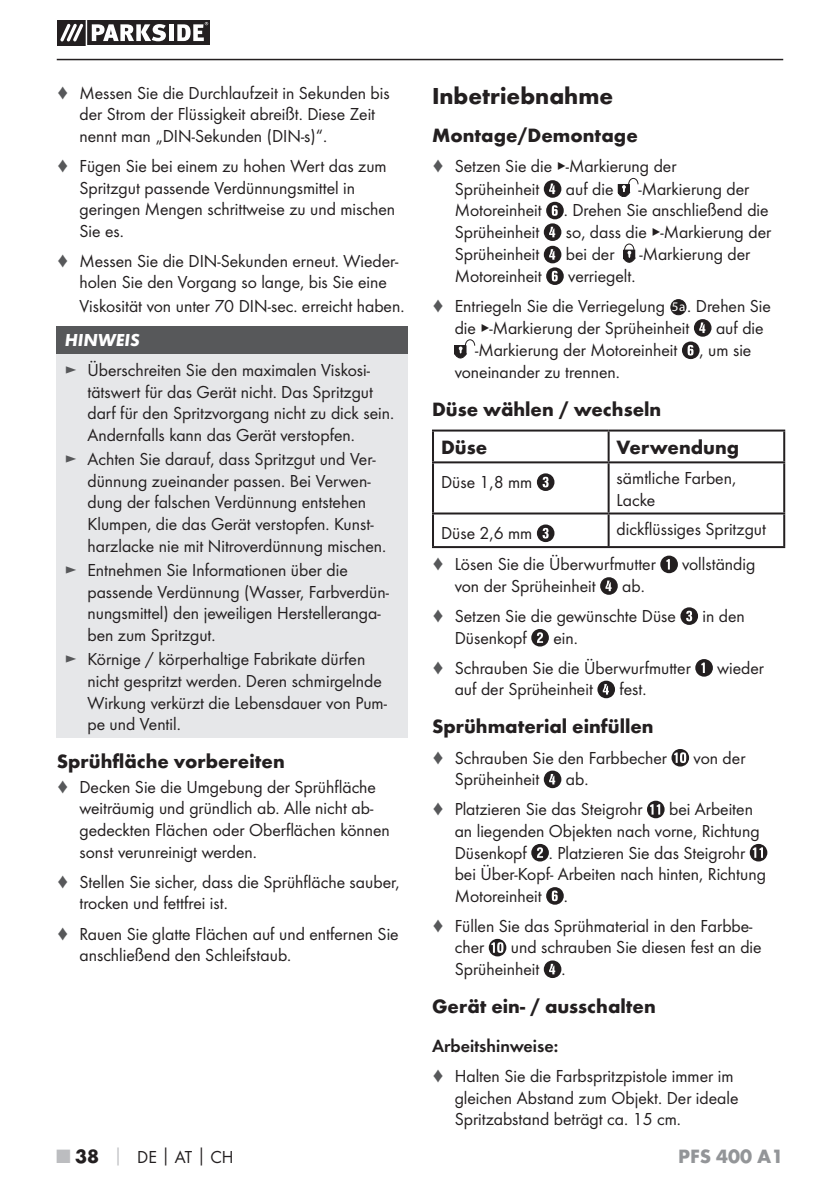
<style>
.page{position:relative;width:840px;height:1191px;background:#fff}
.page>*{position:absolute;margin:0;border:0;box-sizing:border-box;transform-origin:0 0}
.t1{font:700 24px "Futura";color:#231f20}
.t2{font:700 20px/38.4px "Futura";color:#231f20}
.t3{font:700 20px "Futura";color:#939598}
.t4{font:18px/21.6px "Futura Boo";color:#231f20}
.t5{font:18px "Futura Dem";color:#231f20}
.t6{font:italic 700 18px "Futura";color:#fff}
.s1{color:#57585a}
.s2{font-family:"Myriad";font-size:13.2px;color:#fff}
.s3{font-family:"Futura";font-weight:700;font-size:20px;color:#bcbdc0}
.s4{font-family:"Futura";font-weight:700;font-size:20px}
.s5{font-family:"Futura";font-weight:700;color:#bcbdc0}
.s6{font-family:"Futura";font-weight:700}
</style>
<div class="page">
<hr style="left:57px;top:59px;width:725px;height:1px;background:#231f20">
<svg style="left:57px;top:21px;width:152px;height:24px"></svg>
<div style="left:57px;top:326px;width:351px;height:28px;background:#57585a"></div>
<div style="left:57px;top:354px;width:351px;height:384px;background:#e6e7e9"></div>
<svg style="left:617px;top:177px;width:21px;height:20px"></svg>
<svg style="left:623px;top:243px;width:11px;height:19px"></svg>
<svg style="left:543px;top:180px;width:20px;height:105px"></svg>
<div style="left:670px;top:300px;width:15px;height:15px;background:#231f20;border-radius:50%"></div>
<div style="left:670px;top:299px;width:16px;height:16px;border:1px solid #231f20;border-radius:50%"></div>
<svg style="left:454px;top:339px;width:21px;height:20px"></svg>
<svg style="left:682px;top:319px;width:29px;height:40px"></svg>
<hr style="left:432px;top:429px;width:176px;height:2px;background:#231f20">
<hr style="left:432px;top:431px;width:2px;height:30px;background:#231f20">
<hr style="left:608px;top:429px;width:176px;height:2px;background:#231f20">
<hr style="left:607px;top:431px;width:2px;height:30px;background:#231f20">
<hr style="left:782px;top:431px;width:2px;height:30px;background:#231f20">
<hr style="left:432px;top:461px;width:176px;height:2px;background:#231f20">
<hr style="left:432px;top:463px;width:2px;height:49px;background:#231f20">
<hr style="left:608px;top:461px;width:176px;height:2px;background:#231f20">
<hr style="left:607px;top:463px;width:2px;height:49px;background:#231f20">
<hr style="left:782px;top:463px;width:2px;height:49px;background:#231f20">
<hr style="left:432px;top:512px;width:176px;height:2px;background:#231f20">
<hr style="left:432px;top:514px;width:2px;height:32px;background:#231f20">
<hr style="left:608px;top:512px;width:176px;height:2px;background:#231f20">
<hr style="left:607px;top:514px;width:2px;height:32px;background:#231f20">
<hr style="left:782px;top:514px;width:2px;height:32px;background:#231f20">
<hr style="left:432px;top:546px;width:352px;height:2px;background:#231f20">
<svg style="left:536px;top:473px;width:18px;height:18px"></svg>
<svg style="left:536px;top:524px;width:18px;height:18px"></svg>
<svg style="left:660px;top:555px;width:17px;height:18px"></svg>
<svg style="left:600px;top:577px;width:17px;height:18px"></svg>
<svg style="left:680px;top:607px;width:17px;height:18px"></svg>
<svg style="left:531px;top:629px;width:17px;height:17px"></svg>
<svg style="left:695px;top:659px;width:17px;height:17px"></svg>
<svg style="left:597px;top:680px;width:17px;height:18px"></svg>
<svg style="left:671px;top:749px;width:17px;height:17px"></svg>
<svg style="left:543px;top:770px;width:18px;height:18px"></svg>
<svg style="left:647px;top:800px;width:17px;height:18px"></svg>
<svg style="left:531px;top:844px;width:17px;height:17px"></svg>
<svg style="left:749px;top:844px;width:18px;height:17px"></svg>
<svg style="left:546px;top:887px;width:17px;height:17px"></svg>
<svg style="left:488px;top:939px;width:18px;height:17px"></svg>
<svg style="left:543px;top:960px;width:18px;height:18px"></svg>
<p class="t4" style="left:79px;top:83px;width:311px;text-indent:-23px"><span class="s1">♦</span> Messen Sie die Durchlaufzeit in Sekunden bis der Strom der Flüssigkeit abreißt. Diese Zeit nennt man „DIN-Sekunden (DIN-s)“.</p>
<p class="t4" style="left:79px;top:156px;width:317px;text-indent:-23px"><span class="s1">♦</span> Fügen Sie bei einem zu hohen Wert das zum Spritzgut passende Verdünnungsmittel in geringen Mengen schrittweise zu und mischen Sie es.</p>
<p class="t4" style="left:79px;top:251px;width:320px;text-indent:-23px"><span class="s1">♦</span> Messen Sie die DIN-Sekunden erneut. Wieder&shy;holen Sie den Vorgang so lange, bis Sie eine</p>
<p class="t4" style="left:79px;top:297px;width:326px">Viskosität von unter 70 DIN-sec. erreicht haben.</p>
<p class="t6" style="left:65px;top:334px;width:76px">HINWEIS</p>
<p class="t4" style="left:87px;top:360px;width:308px;text-indent:-23px"><span class="s1">►</span> Überschreiten Sie den maximalen Viskosi&shy;tätswert für das Gerät nicht. Das Spritzgut darf für den Spritzvorgang nicht zu dick sein.<br>Andernfalls kann das Gerät verstopfen.</p>
<p class="t4" style="left:87px;top:449px;width:300px;text-indent:-23px"><span class="s1">►</span> Achten Sie darauf, dass Spritzgut und Ver&shy;dünnung zueinander passen. Bei Verwen&shy;dung der falschen Verdünnung entstehen Klumpen, die das Gerät verstopfen. Kunst&shy;harzlacke nie mit Nitroverdünnung mischen.</p>
<p class="t4" style="left:87px;top:560px;width:303px;text-indent:-23px"><span class="s1">►</span> Entnehmen Sie Informationen über die passende Verdünnung (Wasser, Farbverdün&shy;nungsmittel) den jeweiligen Herstelleranga&shy;ben zum Spritzgut.</p>
<p class="t4" style="left:87px;top:649px;width:301px;text-indent:-23px"><span class="s1">►</span> Körnige / körperhaltige Fabrikate dürfen nicht gespritzt werden. Deren schmirgelnde Wirkung verkürzt die Lebensdauer von Pum&shy;pe und Ventil.</p>
<p class="t2" style="left:57px;top:744px;width:229px">Sprühfläche vorbereiten</p>
<p class="t4" style="left:79px;top:777px;width:312px;text-indent:-23px"><span class="s1">♦</span> Decken Sie die Umgebung der Sprühfläche weiträumig und gründlich ab. Alle nicht ab&shy;gedeckten Flächen oder Oberflächen können sonst verunreinigt werden.</p>
<p class="t4" style="left:79px;top:872px;width:321px;text-indent:-23px"><span class="s1">♦</span> Stellen Sie sicher, dass die Sprühfläche sauber, trocken und fettfrei ist.</p>
<p class="t4" style="left:79px;top:923px;width:320px;text-indent:-23px"><span class="s1">♦</span> Rauen Sie glatte Flächen auf und entfernen Sie anschließend den Schleifstaub.</p>
<h1 class="t1" style="left:432px;top:87px;width:182px">Inbetriebnahme</h1>
<p class="t2" style="left:432px;top:118px;width:207px">Montage/Demontage</p>
<p class="t4" style="left:454px;top:156px;width:223px;line-height:22.4px;text-indent:-23px"><span class="s1">♦</span> Setzen Sie die ▸-Markierung der<br>Sprüheinheit</p>
<p class="t4" style="left:565px;top:179px;width:49px">auf die</p>
<p class="t4" style="left:454px;top:179px;width:315px;text-indent:184px">-Markierung der<br>Motoreinheit . Drehen Sie anschließend die<br>Sprüheinheit</p>
<p class="t4" style="left:565px;top:222px;width:207px">so, dass die ▸-Markierung der</p>
<p class="t4" style="left:454px;top:244px;width:86px">Sprüheinheit</p>
<p class="t4" style="left:565px;top:244px;width:50px">bei der</p>
<p class="t4" style="left:639px;top:244px;width:112px">-Markierung der</p>
<p class="t4" style="left:454px;top:266px;width:88px">Motoreinheit</p>
<p class="t4" style="left:432px;top:262px;width:340px;line-height:30.2px;text-align:center">verriegelt.<br><span class="s1">♦</span> Entriegeln Sie die Verriegelung <span class="s2">5a</span> . Drehen Sie</p>
<p class="t4" style="left:454px;top:318px;width:236px">die ▸-Markierung der Sprüheinheit</p>
<p class="t4" style="left:715px;top:318px;width:49px">auf die</p>
<p class="t4" style="left:475px;top:340px;width:277px">-Markierung der Motoreinheit , um sie</p>
<p class="t4" style="left:454px;top:362px;width:167px">voneinander zu trennen.</p>
<p class="t2" style="left:441px;top:392px;width:222px;text-indent:-9px">Düse wählen / wechseln<br>Düse</p>
<p class="t2" style="left:616px;top:430px;width:124px">Verwendung</p>
<p class="t4" style="left:441px;top:472px;width:93px">Düse 1,8 mm</p>
<p class="t4" style="left:616px;top:468px;width:121px">sämtliche Farben,<br>Lacke</p>
<p class="t4" style="left:441px;top:523px;width:93px">Düse 2,6 mm</p>
<p class="t4" style="left:432px;top:512px;width:335px;line-height:35.2px;text-indent:184px">dickflüssiges Spritzgut <span class="s1">♦</span> Lösen Sie die Überwurfmutter</p>
<p class="t4" style="left:681px;top:554px;width:75px">vollständig</p>
<p class="t4" style="left:432px;top:571px;width:245px;line-height:30.2px;text-indent:190px">ab.<br><span class="s1">♦</span> Setzen Sie die gewünschte Düse</p>
<p class="t4" style="left:454px;top:576px;width:142px">von der Sprüheinheit</p>
<p class="t4" style="left:454px;top:627px;width:74px">Düsenkopf</p>
<p class="t4" style="left:432px;top:623px;width:260px;line-height:30.2px;text-align:center">ein.<br><span class="s1">♦</span> Schrauben Sie die Überwurfmutter</p>
<p class="t4" style="left:702px;top:606px;width:44px">in den</p>
<p class="t4" style="left:716px;top:658px;width:48px">wieder</p>
<p class="t4" style="left:454px;top:679px;width:140px">auf der Sprüheinheit</p>
<p class="t4" style="left:619px;top:679px;width:29px">fest.</p>
<p class="t2" style="left:432px;top:709px;width:223px">Sprühmaterial einfüllen</p>
<p class="t4" style="left:432px;top:747px;width:236px"><span class="s1">♦</span> Schrauben Sie den Farbbecher</p>
<p class="t4" style="left:693px;top:747px;width:53px">von der</p>
<p class="t4" style="left:454px;top:769px;width:86px">Sprüheinheit</p>
<p class="t4" style="left:432px;top:765px;width:212px;line-height:30.2px;text-indent:134px">ab.<br><span class="s1">♦</span> Platzieren Sie das Steigrohr</p>
<p class="t4" style="left:454px;top:799px;width:312px;text-indent:214px">bei Arbeiten an liegenden Objekten nach vorne, Richtung<br>Düsenkopf . Platzieren Sie das Steigrohr bei Über-Kopf- Arbeiten nach hinten, Richtung<br>Motoreinheit .</p>
<p class="t4" style="left:454px;top:916px;width:299px;text-indent:-23px"><span class="s1">♦</span> Füllen Sie das Sprühmaterial in den Farbbe&shy;cher</p>
<p class="t4" style="left:454px;top:937px;width:308px;text-indent:56px">und schrauben Sie diesen fest an die<br>Sprüheinheit .</p>
<p class="t2" style="left:432px;top:989px;width:225px">Gerät ein- / ausschalten</p>
<p class="t5" style="left:432px;top:1037px;width:128px">Arbeitshinweise:</p>
<p class="t4" style="left:454px;top:1066px;width:285px;text-indent:-23px"><span class="s1">♦</span> Halten Sie die Farbspritzpistole immer im gleichen Abstand zum Objekt. Der ideale<br>Spritzabstand beträgt ca. 15 cm.</p>
<p class="t4" style="left:57px;top:1146px;width:178px"><span class="s3">■</span> <span class="s4">38</span> <span class="s5">│</span> DE<span class="s6">│</span>AT<span class="s6">│</span>CH</p>
<p class="t3" style="left:677px;top:1148px;width:107px">PFS 400 A1</p>
</div>
